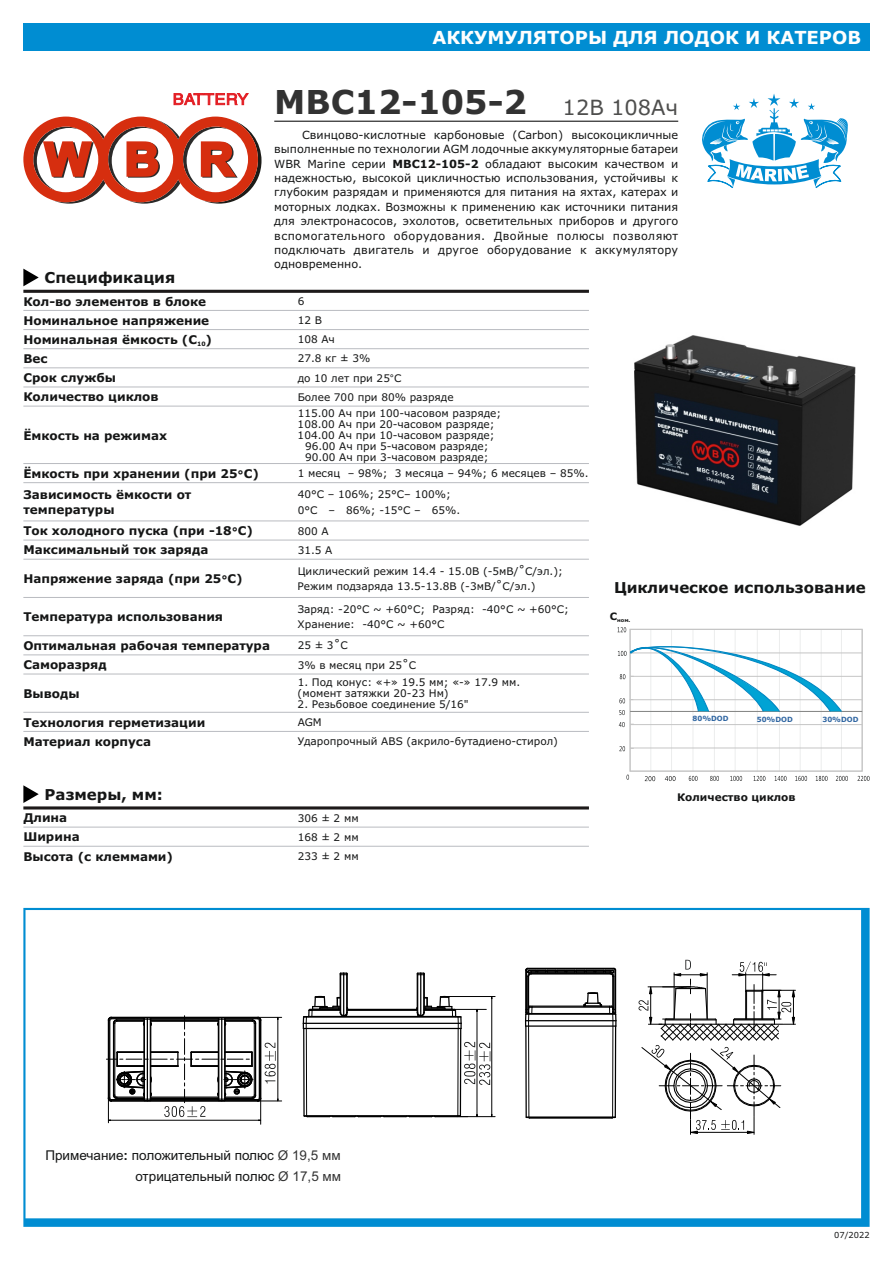
<style>
.page{position:relative;width:893px;height:1263px;background:#fff}
.page>*{position:absolute;margin:0;border:0;box-sizing:border-box;transform-origin:0 0}
.t1{font:700 33px "Verdana";color:#323232}
.t2{font:700 18px "Verdana";color:#fefefe}
.t3{font:700 15px "Verdana";color:#151616}
.t4{font:13.5px/20.7px "Arial";color:#151616;text-align:right}
.t5{font:700 12px/19.2px "Verdana";color:#151616}
.t6{font:11.25px/14.4px "Verdana";letter-spacing:.015em;color:#151616;text-align:justify}
.t7{font:10.5px/19.2px "Verdana";color:#151616}
.t8{font:700 10.5px "Verdana";color:#151616}
.t9{font:8.25px "Verdana";color:#151616}
.t10{font:700 7.2px "Verdana";color:#3066a2}
.t11{font:italic 700 5.55px "Arial";color:#f8ffff;scale:1.05 1}
.t12{font:700 5.1px "Verdana";color:#151616}
.t13{font:italic 700 3.9px "Arial";color:#f8ffff;scale:1.05 1}
.s1{font-weight:400;font-size:21px;color:#4e4e4d}
.s2{font-weight:700}
.s3{font-family:"Arial"}
.s4{font-size:10.5px}
.s5{color:#333}
</style>
<div class="page">
<div style="left:23px;top:23px;width:847px;height:28px;background:#008dd2"></div>
<hr style="left:23px;top:310px;width:566px;height:1px;background:#bbbdc2">
<hr style="left:23px;top:290px;width:566px;height:3px;background:#1d1a1a">
<svg style="left:23px;top:269px;width:16px;height:17px"></svg>
<hr style="left:274px;top:121px;width:404px;height:1px;background:#000">
<svg style="left:23px;top:908px;width:847px;height:319px"></svg>
<hr style="left:23px;top:806px;width:566px;height:3px;background:#1d1a1a">
<svg style="left:23px;top:785px;width:16px;height:18px"></svg>
<hr style="left:23px;top:329px;width:566px;height:1px;background:#bbbdc2">
<hr style="left:23px;top:348px;width:566px;height:1px;background:#bbbdc2">
<hr style="left:23px;top:827px;width:566px;height:1px;background:#bbbdc2">
<hr style="left:23px;top:846px;width:566px;height:1px;background:#bbbdc2">
<svg style="left:174px;top:93px;width:75px;height:12px"></svg>
<svg style="left:23px;top:117px;width:238px;height:87px"></svg>
<svg style="left:702px;top:94px;width:146px;height:94px"></svg>
<hr style="left:630px;top:699px;width:232px;height:1px;background:#c5c5c5">
<hr style="left:630px;top:676px;width:232px;height:1px;background:#c5c5c5">
<hr style="left:630px;top:724px;width:232px;height:1px;background:#c5c5c5">
<hr style="left:630px;top:748px;width:232px;height:1px;background:#c5c5c5">
<hr style="left:630px;top:711px;width:232px;height:1px;background:#818281">
<hr style="left:630px;top:652px;width:232px;height:1px;background:#c5c5c5">
<svg style="left:857px;top:776px;width:13px;height:5px"></svg>
<hr style="left:23px;top:367px;width:566px;height:1px;background:#bbbdc2">
<hr style="left:23px;top:406px;width:566px;height:1px;background:#bbbdc2">
<hr style="left:23px;top:463px;width:566px;height:1px;background:#bbbdc2">
<hr style="left:23px;top:482px;width:566px;height:1px;background:#bbbdc2">
<hr style="left:23px;top:540px;width:566px;height:1px;background:#bbbdc2">
<hr style="left:23px;top:559px;width:566px;height:1px;background:#bbbdc2">
<hr style="left:23px;top:597px;width:566px;height:1px;background:#bbbdc2">
<hr style="left:23px;top:635px;width:566px;height:1px;background:#bbbdc2">
<hr style="left:23px;top:654px;width:566px;height:1px;background:#bbbdc2">
<hr style="left:23px;top:674px;width:566px;height:1px;background:#bbbdc2">
<hr style="left:23px;top:712px;width:566px;height:1px;background:#bbbdc2">
<hr style="left:23px;top:731px;width:566px;height:1px;background:#bbbdc2">
<hr style="left:23px;top:521px;width:566px;height:1px;background:#bbbdc2">
<hr style="left:23px;top:387px;width:566px;height:1px;background:#bbbdc2">
<hr style="left:303px;top:1028px;width:2px;height:88px;background:#000">
<hr style="left:306px;top:1028px;width:1px;height:88px;background:#000">
<hr style="left:340px;top:975px;width:1px;height:37px;background:#000">
<hr style="left:343px;top:975px;width:1px;height:40px;background:#000">
<hr style="left:346px;top:975px;width:1px;height:37px;background:#000">
<hr style="left:347px;top:974px;width:1px;height:38px;background:#000">
<hr style="left:303px;top:1028px;width:158px;height:1px;background:#000">
<hr style="left:303px;top:1023px;width:158px;height:1px;background:#000">
<hr style="left:312px;top:1016px;width:141px;height:1px;background:#000">
<hr style="left:417px;top:975px;width:1px;height:37px;background:#000">
<hr style="left:347px;top:1010px;width:70px;height:1px;background:#000">
<hr style="left:347px;top:1009px;width:70px;height:1px;background:#000">
<hr style="left:420px;top:975px;width:1px;height:40px;background:#000">
<hr style="left:423px;top:975px;width:1px;height:37px;background:#000">
<hr style="left:424px;top:974px;width:1px;height:38px;background:#000">
<hr style="left:458px;top:1028px;width:1px;height:88px;background:#000">
<hr style="left:460px;top:1028px;width:1px;height:88px;background:#000">
<svg style="left:416px;top:971px;width:9px;height:4px"></svg>
<svg style="left:339px;top:971px;width:9px;height:4px"></svg>
<svg style="left:303px;top:993px;width:46px;height:35px"></svg>
<svg style="left:415px;top:984px;width:47px;height:44px"></svg>
<hr style="left:455px;top:1009px;width:31px;height:1px;background:#000">
<svg style="left:303px;top:1114px;width:165px;height:4px"></svg>
<hr style="left:477px;top:1011px;width:1px;height:103px;background:#000">
<hr style="left:445px;top:996px;width:50px;height:1px;background:#000">
<hr style="left:458px;top:1116px;width:37px;height:1px;background:#000">
<hr style="left:491px;top:998px;width:1px;height:116px;background:#000">
<svg style="left:464px;top:1042px;width:26px;height:43px"></svg>
<svg style="left:525px;top:627px;width:323px;height:507px"></svg>
<svg style="left:106px;top:1015px;width:176px;height:109px"></svg>
<img style="left:634px;top:335px;width:222px;height:191px">
<svg style="left:696px;top:465px;width:39px;height:22px"></svg>
<h2 class="t2" style="left:432px;top:31px;width:430px">АККУМУЛЯТОРЫ ДЛЯ ЛОДОК И КАТЕРОВ</h2>
<h1 class="t1" style="left:274px;top:89px;width:405px">MBC12-105-2 <span class="s1">12В 108Ач</span></h1>
<p class="t6" style="left:274px;top:129px;width:405px;text-indent:28px">Свинцово-кислотные карбоновые (Carbon) высокоцикличные выполненные по технологии AGM лодочные аккумуляторные батареи WBR Marine серии <span class="s2">MBС12-105-2</span> обладают высоким качеством и надежностью, высокой цикличностью использования, устойчивы к глубоким разрядам и применяются для питания на яхтах, катерах и моторных лодках. Возможны к применению как источники питания для электронасосов, эхолотов, осветительных приборов и другого вспомогательного оборудования. Двойные полюсы позволяют подключать двигатель и другое оборудование к аккумулятору одновременно.</p>
<h3 class="t3" style="left:45px;top:272px;width:132px">Спецификация</h3>
<p class="t5" style="left:23px;top:312px;width:187px">Номинальное напряжение</p>
<p class="t5" style="left:23px;top:293px;width:184px">Кол-во элементов в блоке</p>
<p class="t7" style="left:298px;top:292px;width:8px">6</p>
<p class="t5" style="left:23px;top:331px;width:190px">Номинальная ёмкость (C<sub>10</sub>)<br>Вес<br>Срок службы</p>
<p class="t7" style="left:298px;top:312px;width:105px">12 В<br>108 Ач<br>27.8 кг ± 3%<br>до 10 лет при 25<span class="s3">°</span>С</p>
<p class="t5" style="left:23px;top:388px;width:137px">Количество циклов</p>
<p class="t7" style="left:298px;top:388px;width:158px">Более 700 при 80% разряде</p>
<p class="t5" style="left:23px;top:427px;width:145px">Ёмкость на режимах</p>
<p class="t7" style="left:298px;top:405px;width:205px">115.00 Aч при 100-часовом разряде;</p>
<p class="t7" style="left:298px;top:416px;width:198px">108.00 Aч при 20-часовом разряде;</p>
<p class="t7" style="left:298px;top:426px;width:198px">104.00 Aч при 10-часовом разряде;</p>
<p class="t7" style="left:305px;top:437px;width:185px">96.00 Aч при 5-часовом разряде;</p>
<p class="t7" style="left:305px;top:448px;width:185px">90.00 Aч при 3-часовом разряде;</p>
<p class="t5" style="left:23px;top:465px;width:237px">Ёмкость при хранении (при 25<span class="s4">°</span>С)</p>
<p class="t7" style="left:298px;top:465px;width:292px">1 месяц – 98%; 3 месяца – 94%; 6 месяцев – 85%.</p>
<p class="t5" style="left:23px;top:489px;width:169px;line-height:14.5px">Зависимость ёмкости от температуры</p>
<p class="t7" style="left:298px;top:488px;width:164px;line-height:15.3px">40°С – 106%; 25°С– 100%;<br>0°С – 86%; -15°С – 65%.</p>
<p class="t5" style="left:23px;top:522px;width:231px">Ток холодного пуска (при -18<span class="s4">°</span>С)</p>
<p class="t7" style="left:298px;top:522px;width:32px">800 А</p>
<p class="t5" style="left:23px;top:541px;width:186px">Максимальный ток заряда</p>
<p class="t7" style="left:298px;top:541px;width:36px">31.5 A</p>
<p class="t5" style="left:23px;top:570px;width:221px">Напряжение заряда (при 25<span class="s4">°</span>С)</p>
<p class="t5" style="left:23px;top:608px;width:201px">Температура использования</p>
<p class="t5" style="left:23px;top:637px;width:248px">Оптимальная рабочая температура</p>
<p class="t7" style="left:298px;top:564px;width:267px;line-height:15.3px">Циклический режим 14.4 - 15.0В (-5мВ/˚С/эл.);<br>Режим подзаряда 13.5-13.8В (-3мВ/˚С/эл.)</p>
<p class="t7" style="left:298px;top:602px;width:273px;line-height:15.3px">Заряд: -20°С ~ +60°С; Разряд: -40°С ~ +60°С;<br>Хранение: -40°С ~ +60°С</p>
<p class="t7" style="left:298px;top:637px;width:52px">25 ± 3˚С</p>
<p class="t5" style="left:23px;top:656px;width:85px">Саморазряд</p>
<p class="t7" style="left:298px;top:656px;width:120px">3% в месяц при 25˚С</p>
<p class="t5" style="left:23px;top:685px;width:58px">Выводы</p>
<p class="t7" style="left:298px;top:678px;width:224px;line-height:10.8px">1. Под конус: «+» 19.5 мм; «-» 17.9 мм. (момент затяжки 20-23 Нм)</p>
<p class="t7" style="left:298px;top:696px;width:173px">2. Резьбовое соединение 5/16"</p>
<p class="t5" style="left:23px;top:733px;width:129px">Материал корпуса</p>
<p class="t7" style="left:298px;top:733px;width:262px">Ударопрочный ABS (акрило-бутадиено-стирол)</p>
<p class="t5" style="left:23px;top:714px;width:183px">Технология герметизации</p>
<p class="t7" style="left:298px;top:713px;width:26px">AGM</p>
<h3 class="t3" style="left:45px;top:789px;width:120px">Размеры, мм:</h3>
<p class="t5" style="left:23px;top:809px;width:45px">Длина</p>
<p class="t7" style="left:298px;top:809px;width:62px">306 ± 2 мм</p>
<p class="t5" style="left:23px;top:828px;width:58px">Ширина</p>
<p class="t7" style="left:298px;top:828px;width:62px">168 ± 2 мм</p>
<p class="t5" style="left:23px;top:848px;width:151px">Высота (с клеммами)</p>
<p class="t7" style="left:298px;top:847px;width:62px">233 ± 2 мм</p>
<p class="t11" style="left:698px;top:467px;width:38px;rotate:14deg">MBC 12-105-2</p>
<p class="t13" style="left:707px;top:477px;width:20px;rotate:14deg">12V108Ah</p>
<h3 class="t3" style="left:614px;top:582px;width:253px">Циклическое использование</h3>
<p class="t12" style="left:610px;top:618px;width:22px"><sup>С</sup>ном.</p>
<p class="t10" style="left:692px;top:716px;width:38px">80%DOD</p>
<p class="t10" style="left:757px;top:716px;width:38px">50%DOD</p>
<p class="t10" style="left:822px;top:716px;width:38px">30%DOD</p>
<p class="t8" style="left:677px;top:793px;width:120px">Количество циклов</p>
<p class="t4" style="left:45px;top:1146px;width:297px">Примечание<span class="s2">:</span> положительный полюс <span class="s5">Ø 19,5 мм </span>отрицательный полюс <span class="s5">Ø 17,5 мм</span></p>
<p class="t9" style="left:834px;top:1231px;width:37px">07/2022</p>
</div>
